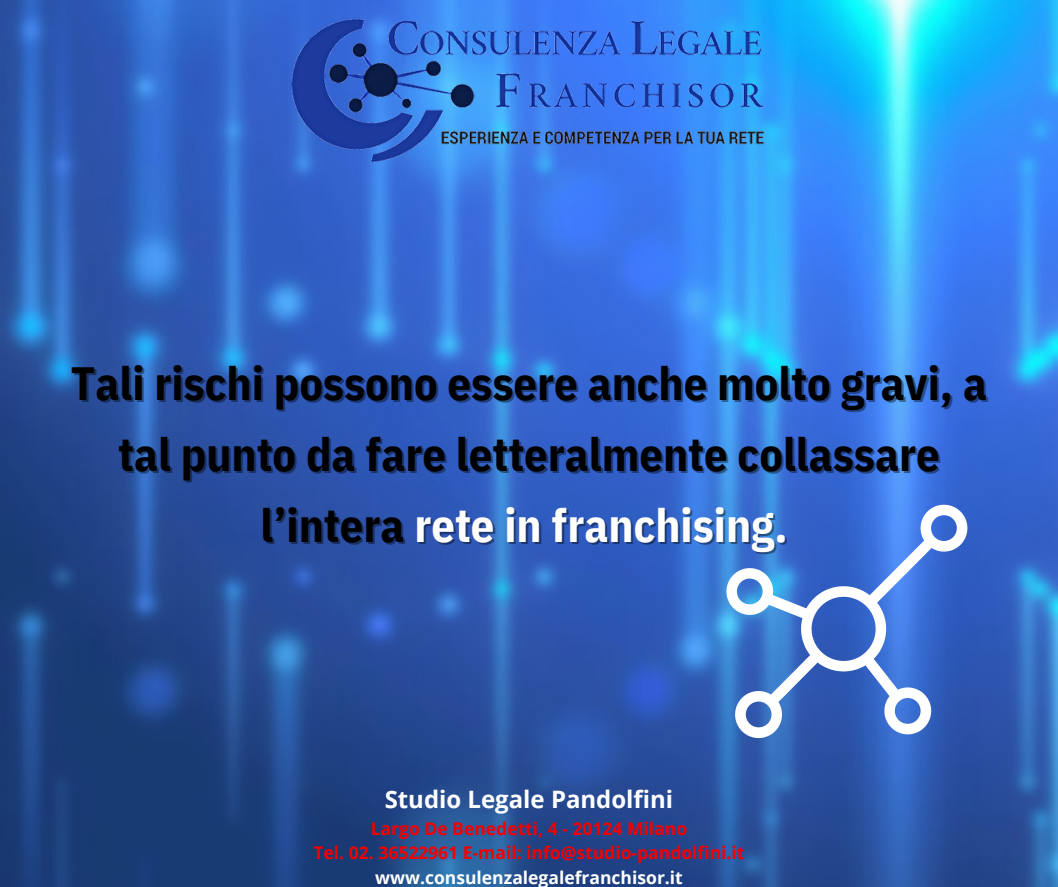
<style>
.page{position:relative;width:1058px;height:887px;background:#fff}
.page>*{position:absolute;margin:0;border:0;box-sizing:border-box;transform-origin:0 0}
.t1{font:700 46.5px/70.8px "IBM Plex Sans Cond";color:#000;text-align:center}
.t2{font:700 24px "Open Sans";color:#fff}
.t3{font:700 17.55px "Open Sans";color:#f40000}
.t4{font:700 17.55px "Open Sans";color:#fff}
.s1{color:#fff}
</style>
<div class="page">
<img style="left:0;top:0;width:1058px;height:886px">
<img style="left:292px;top:0;width:474px;height:198px">
<svg style="left:726px;top:505px;width:241px;height:233px"></svg>
<p class="t1" style="left:71px;top:347px;width:917px">Tali rischi possono essere anche molto gravi, a tal punto da fare letteralmente collassare l’intera <span class="s1">rete in franchising.</span></p>
<p class="t2" style="left:385px;top:782px;width:290px">Studio Legale Pandolfini</p>
<p class="t3" style="left:371px;top:816px;width:318px">Largo De Benedetti, 4 - 20124 Milano</p>
<p class="t3" style="left:313px;top:840px;width:432px">Tel. 02. 36522961 E-mail: info@studio-pandolfini.it</p>
<p class="t4" style="left:375px;top:864px;width:309px">www.consulenzalegalefranchisor.it</p>
</div>
